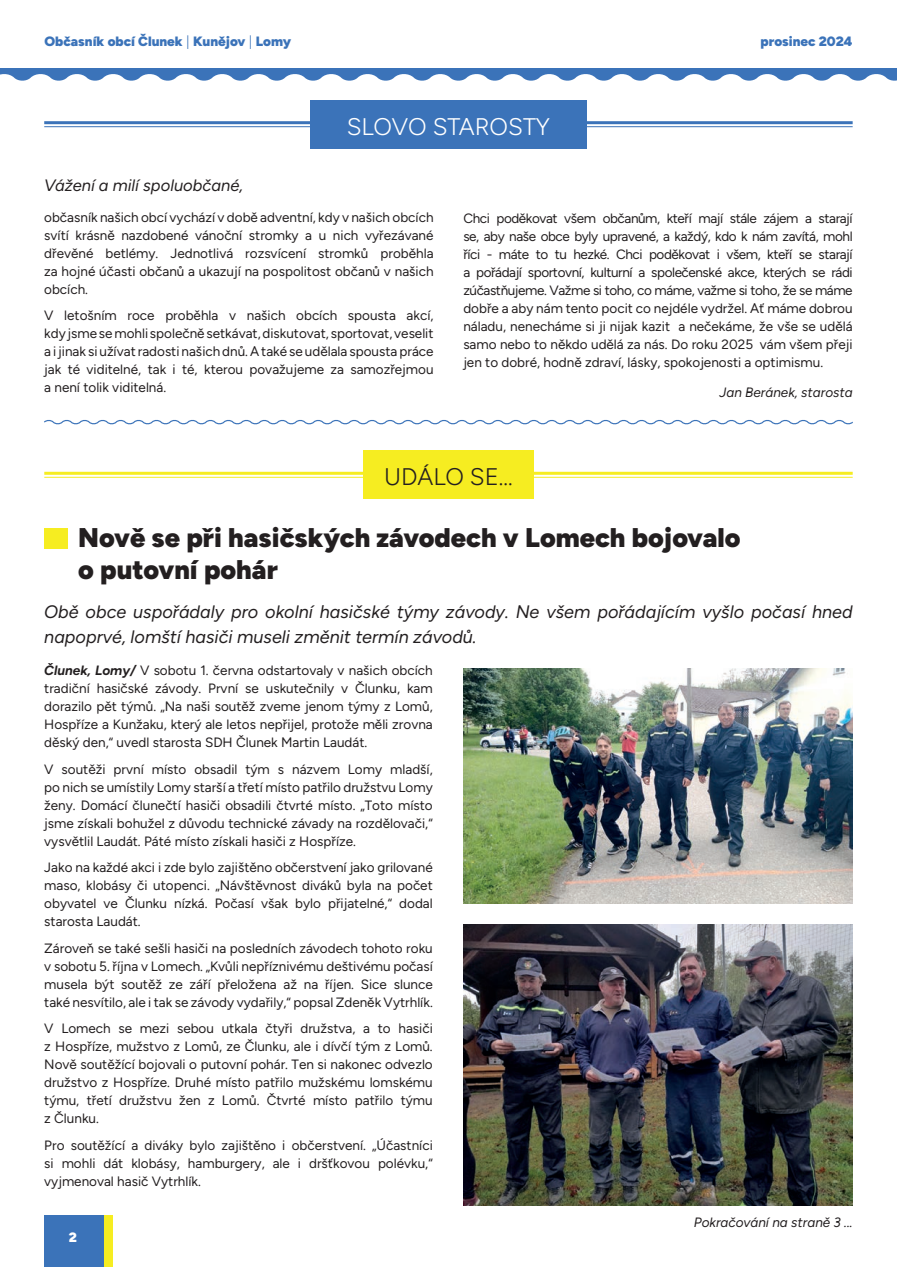
<style>
.page{position:relative;width:897px;height:1267px;background:#fff}
.page>*{position:absolute;margin:0;border:0;box-sizing:border-box;transform-origin:0 0}
.t1{font:900 27px/32.4px "Figtree";color:#231f20}
.t2{font:300 24px "Figtree";color:#fff}
.t3{font:300 24px "Figtree";color:#231f20}
.t4{font:italic 18px/25.5px "Figtree";color:#231f20}
.t5{font:italic 16.5px "Figtree";color:#231f20}
.t6{font:13.5px/18px "Figtree";color:#231f20;text-align:justify}
.t7{font:900 13.5px "Figtree";color:#3b73b9}
.t8{font:italic 13.5px "Figtree";color:#231f20}
.t9{font:900 13.5px "Figtree";color:#fff}
.s1{font-weight:300}
.s2{font-weight:700;font-style:italic}
</style>
<div class="page">
<div style="left:44px;top:1215px;width:60px;height:51px;background:#3b73b9"></div>
<svg style="left:44px;top:419px;width:809px;height:6px"></svg>
<div style="left:104px;top:1215px;width:8px;height:51px;background:#f6ed21"></div>
<div style="left:0;top:68px;width:896px;height:15px;background:#3b73b9"></div>
<svg style="left:0;top:74px;width:896px;height:9px"></svg>
<hr style="left:44px;top:472px;width:808px;height:3px;background:#f6ed21">
<hr style="left:44px;top:477px;width:808px;height:1px;background:#f6ed21">
<div style="left:363px;top:450px;width:170px;height:49px;background:#f6ed21"></div>
<hr style="left:44px;top:121px;width:808px;height:3px;background:#3b73b9">
<hr style="left:44px;top:126px;width:808px;height:1px;background:#3b73b9">
<div style="left:310px;top:100px;width:276px;height:49px;background:#3b73b9"></div>
<div style="left:44px;top:527px;width:24px;height:21px;background:#f6ed21"></div>
<img style="left:464px;top:668px;width:388px;height:235px">
<img style="left:464px;top:924px;width:388px;height:281px">
<p class="t7" style="left:45px;top:34px;width:248px">Občasník obcí Člunek <span class="s1">|</span> Kunějov <span class="s1">|</span> Lomy</p>
<p class="t7" style="left:760px;top:34px;width:93px">prosinec 2024</p>
<h2 class="t2" style="left:347px;top:113px;width:205px">SLOVO STAROSTY</h2>
<p class="t5" style="left:44px;top:176px;width:200px">Vážení a milí spoluobčané,</p>
<p class="t6" style="left:44px;top:208px;width:391px">občasník našich obcí vychází v době adventní, kdy v našich obcích svítí krásně nazdobené vánoční stromky a u nich vyřezávané dřevěné betlémy. Jednotlivá rozsvícení stromků proběhla za hojné účasti občanů a ukazují na pospolitost občanů v našich obcích.</p>
<p class="t6" style="left:44px;top:306px;width:391px">V letošním roce proběhla v našich obcích spousta akcí, kdy jsme se mohli společně setkávat, diskutovat, sportovat, veselit a i jinak si užívat radosti našich dnů. A také se udělala spousta práce jak té viditelné, tak i té, kterou považujeme za samozřejmou a není tolik viditelná.</p>
<p class="t6" style="left:463px;top:209px;width:391px">Chci poděkovat všem občanům, kteří mají stále zájem a starají se, aby naše obce byly upravené, a každý, kdo k nám zavítá, mohl říci - máte to tu hezké. Chci poděkovat i všem, kteří se starají a pořádají sportovní, kulturní a společenské akce, kterých se rádi zúčastňujeme. Važme si toho, co máme, važme si toho, že se máme dobře a aby nám tento pocit co nejdéle vydržel. Ať máme dobrou náladu, nenecháme si ji nijak kazit a nečekáme, že vše se udělá samo nebo to někdo udělá za nás. Do roku 2025 vám všem přeji jen to dobré, hodně zdraví, lásky, spokojenosti a optimismu.</p>
<p class="t8" style="left:719px;top:384px;width:135px">Jan Beránek, starosta</p>
<h2 class="t3" style="left:384px;top:463px;width:130px">UDÁLO SE...</h2>
<h1 class="t1" style="left:78px;top:521px;width:663px">Nově se při hasičských závodech v Lomech bojovalo o putovní pohár</h1>
<h3 class="t4" style="left:44px;top:599px;width:809px">Obě obce uspořádaly pro okolní hasičské týmy závody. Ne všem pořádajícím vyšlo počasí hned napoprvé, lomští hasiči museli změnit termín závodů.</h3>
<p class="t6" style="left:44px;top:661px;width:390px"><span class="s2">Člunek, Lomy/</span> V sobotu 1. června odstartovaly v našich obcích tradiční hasičské závody. První se uskutečnily v Člunku, kam dorazilo pět týmů. „Na naši soutěž zveme jenom týmy z Lomů, Hospříze a Kunžaku, který ale letos nepřijel, protože měli zrovna děský den,“ uvedl starosta SDH Člunek Martin Laudát.</p>
<p class="t6" style="left:44px;top:760px;width:390px">V soutěži první místo obsadil tým s názvem Lomy mladší, po nich se umístily Lomy starší a třetí místo patřilo družstvu Lomy ženy. Domácí člunečtí hasiči obsadili čtvrté místo. „Toto místo jsme získali bohužel z důvodu technické závady na rozdělovači,“ vysvětlil Laudát. Páté místo získali hasiči z Hospříze.</p>
<p class="t6" style="left:44px;top:858px;width:390px">Jako na každé akci i zde bylo zajištěno občerstvení jako grilované maso, klobásy či utopenci. „Návštěvnost diváků byla na počet obyvatel ve Člunku nízká. Počasí však bylo přijatelné,“ dodal starosta Laudát.</p>
<p class="t6" style="left:44px;top:939px;width:390px">Zároveň se také sešli hasiči na posledních závodech tohoto roku v sobotu 5. října v Lomech. „Kvůli nepříznivému deštivému počasí musela být soutěž ze září přeložena až na říjen. Sice slunce také nesvítilo, ale i tak se závody vydařily,“ popsal Zdeněk Vytrhlík.</p>
<p class="t6" style="left:44px;top:1019px;width:390px">V Lomech se mezi sebou utkala čtyři družstva, a to hasiči z Hospříze, mužstvo z Lomů, ze Člunku, ale i dívčí tým z Lomů.<br>Nově soutěžící bojovali o putovní pohár. Ten si nakonec odvezlo družstvo z Hospříze. Druhé místo patřilo mužskému lomskému týmu, třetí družstvu žen z Lomů. Čtvrté místo patřilo týmu z Člunku.</p>
<p class="t6" style="left:44px;top:1136px;width:390px">Pro soutěžící a diváky bylo zajištěno i občerstvení. „Účastníci si mohli dát klobásy, hamburgery, ale i dršťkovou polévku,“ vyjmenoval hasič Vytrhlík.</p>
<p class="t9" style="left:69px;top:1229px;width:10px">2</p>
<p class="t8" style="left:694px;top:1214px;width:160px">Pokračování na straně 3 ...</p>
</div>
